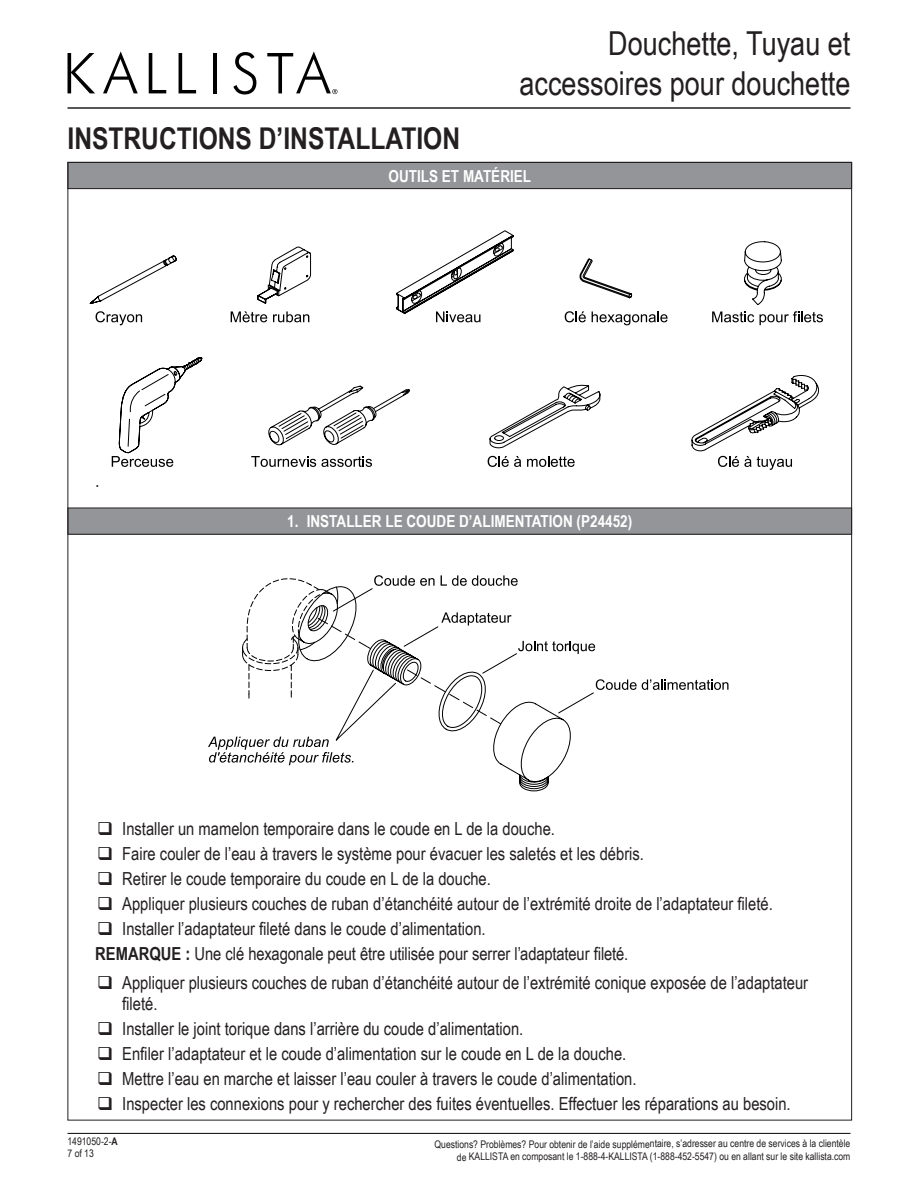
<style>
.page{position:relative;width:918px;height:1188px;background:#fff}
.page>*{position:absolute;margin:0;border:0;box-sizing:border-box;transform-origin:0 0}
.t1{font:33px/39.6px "Arial Narrow";color:#231f20;text-align:right}
.t2{font:700 30px "Arial Narrow";color:#231f20}
.Caution_Line{font:18px/21.6px "Arial Narrow";color:#231f20}
.t3{font:18px "Times New Roman";color:#231f20}
.Section_Heading{font:700 16.5px "Arial Narrow";color:#fff}
.t4{font:10.5px/12.6px "Arial Narrow";letter-spacing:-.005em;color:#231f20;text-align:right}
.s1{font-weight:700}
</style>
<div class="page">
<svg style="left:68px;top:53px;width:27px;height:40px"></svg>
<svg style="left:103px;top:51px;width:35px;height:42px"></svg>
<svg style="left:149px;top:53px;width:17px;height:40px"></svg>
<svg style="left:179px;top:53px;width:17px;height:40px"></svg>
<hr style="left:213px;top:53px;width:4px;height:40px;background:#000">
<svg style="left:233px;top:52px;width:23px;height:42px"></svg>
<svg style="left:267px;top:51px;width:70px;height:43px"></svg>
<hr style="left:68px;top:107px;width:782px;height:2px;background:#231f20">
<hr style="left:68px;top:1133px;width:782px;height:1px;background:#231f20">
<div style="left:68px;top:162px;width:784px;height:27px;background:#939598"></div>
<div style="left:68px;top:162px;width:784px;height:27px;border:1px solid #231f20"></div>
<svg style="left:89px;top:230px;width:425px;height:223px"></svg>
<svg style="left:322px;top:241px;width:497px;height:211px"></svg>
<svg style="left:267px;top:385px;width:143px;height:61px"></svg>
<svg style="left:488px;top:456px;width:33px;height:11px"></svg>
<svg style="left:527px;top:456px;width:48px;height:11px"></svg>
<svg style="left:112px;top:456px;width:61px;height:11px"></svg>
<svg style="left:718px;top:456px;width:74px;height:14px"></svg>
<svg style="left:712px;top:311px;width:42px;height:11px"></svg>
<svg style="left:760px;top:311px;width:63px;height:14px"></svg>
<svg style="left:251px;top:456px;width:121px;height:11px"></svg>
<svg style="left:96px;top:311px;width:46px;height:14px"></svg>
<svg style="left:231px;top:311px;width:36px;height:11px"></svg>
<svg style="left:273px;top:311px;width:36px;height:11px"></svg>
<svg style="left:402px;top:243px;width:110px;height:79px"></svg>
<svg style="left:565px;top:311px;width:21px;height:11px"></svg>
<svg style="left:592px;top:311px;width:76px;height:14px"></svg>
<div style="left:68px;top:508px;width:784px;height:26px;background:#939598"></div>
<div style="left:68px;top:508px;width:784px;height:27px;border:1px solid #231f20"></div>
<svg style="left:208px;top:575px;width:520px;height:217px"></svg>
<h2 class="t2" style="left:68px;top:115px;width:394px">INSTRUCTIONS D’INSTALLATION</h2>
<h1 class="t1" style="left:520px;top:22px;width:332px">Douchette, Tuyau et accessoires pour douchette</h1>
<p class="t3" style="left:95px;top:469px;width:6px">.</p>
<p class="Section_Heading" style="left:389px;top:164px;width:144px">OUTILS ET MATÉRIEL</p>
<p class="Section_Heading" style="left:287px;top:509px;width:347px">1. INSTALLER LE COUDE D’ALIMENTATION (P24452)</p>
<p class="Caution_Line" style="left:122px;top:818px;width:434px">Installer un mamelon temporaire dans le coude en L de la douche.</p>
<p class="Caution_Line" style="left:122px;top:843px;width:523px">Faire couler de l’eau à travers le système pour évacuer les saletés et les débris.</p>
<p class="Caution_Line" style="left:122px;top:868px;width:370px">Retirer le coude temporaire du coude en L de la douche.</p>
<p class="Caution_Line" style="left:122px;top:893px;width:652px">Appliquer plusieurs couches de ruban d’étanchéité autour de l’extrémité droite de l’adaptateur fileté.</p>
<p class="Caution_Line" style="left:122px;top:918px;width:365px">Installer l’adaptateur fileté dans le coude d’alimentation.</p>
<p class="Caution_Line" style="left:95px;top:943px;width:534px"><span class="s1">REMARQUE :</span> Une clé hexagonale peut être utilisée pour serrer l’adaptateur fileté.</p>
<p class="Caution_Line" style="left:122px;top:971px;width:687px">Appliquer plusieurs couches de ruban d’étanchéité autour de l’extrémité conique exposée de l’adaptateur fileté.</p>
<p class="Caution_Line" style="left:122px;top:1017px;width:403px">Installer le joint torique dans l’arrière du coude d’alimentation.</p>
<p class="Caution_Line" style="left:122px;top:1042px;width:506px">Enfiler l’adaptateur et le coude d’alimentation sur le coude en L de la douche.</p>
<p class="Caution_Line" style="left:122px;top:1067px;width:516px">Mettre l’eau en marche et laisser l’eau couler à travers le coude d’alimentation.</p>
<p class="Caution_Line" style="left:122px;top:1092px;width:670px">Inspecter les connexions pour y rechercher des fuites éventuelles. Effectuer les réparations au besoin.</p>
<p class="t4" style="left:68px;top:1134px;width:52px">1491050-2-<span class="s1">A</span></p>
<p class="t4" style="left:435px;top:1137px;width:417px">Questions? Problèmes? Pour obtenir de l’aide supplémentaire, s’adresser au centre de services à la clientèle de KALLISTA en composant le 1-888-4-KALLISTA (1-888-452-5547) ou en allant sur le site kallista.com</p>
<p class="t4" style="left:68px;top:1147px;width:28px">7 of 13</p>
</div>
